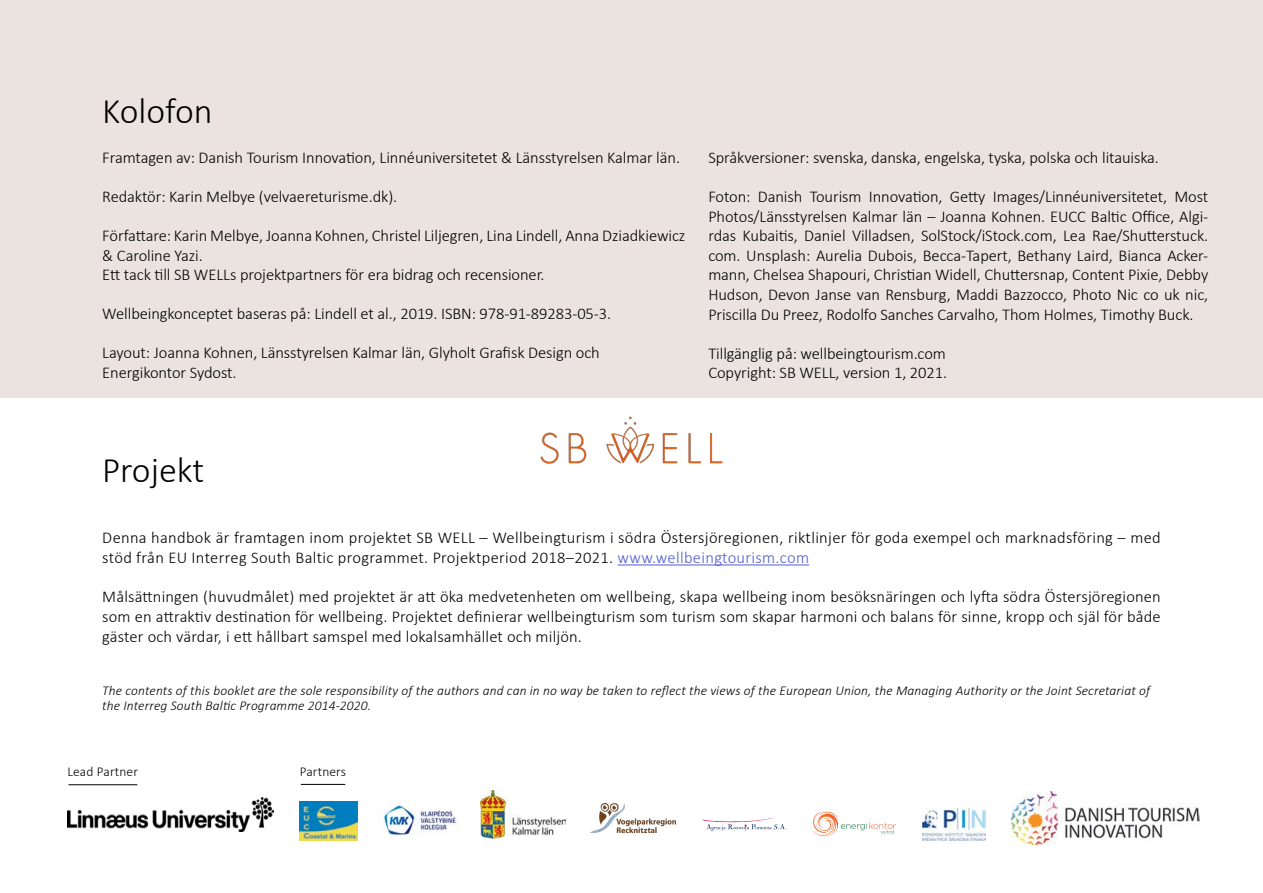
<style>
.page{position:relative;width:1263px;height:893px;background:#fff}
.page>*{position:absolute;margin:0;border:0;box-sizing:border-box;transform-origin:0 0}
.t1{font:300 36px "Calibri";color:#000}
.t2{font:300 16.5px/19.5px "Calibri";letter-spacing:-.005em;color:#000;text-align:justify}
.t3{font:300 16.5px/19.8px "Calibri";letter-spacing:.02em;color:#000}
.t4{font:italic 300 13.5px/15px "Calibri";letter-spacing:.01em;color:#000}
.t5{font:300 13.5px "Calibri";letter-spacing:.01em;color:#000}
.s1{color:#4f5cd6}
</style>
<div class="page">
<img style="left:1012px;top:791px;width:188px;height:53px">
<img style="left:591px;top:803px;width:85px;height:29px">
<svg style="left:702px;top:817px;width:85px;height:14px"></svg>
<svg style="left:812px;top:811px;width:84px;height:26px"></svg>
<img style="left:922px;top:809px;width:64px;height:32px">
<img style="left:299px;top:801px;width:58px;height:40px">
<img style="left:377px;top:805px;width:81px;height:32px">
<img style="left:480px;top:791px;width:85px;height:47px">
<img style="left:68px;top:798px;width:205px;height:33px">
<div style="left:0;top:0;width:1263px;height:397px;background:#eae3e0"></div>
<hr style="left:617px;top:565px;width:192px;height:1px;background:#4f5cd6">
<img style="left:540px;top:416px;width:183px;height:47px">
<hr style="left:68px;top:784px;width:69px;height:1px;background:#000">
<hr style="left:301px;top:784px;width:44px;height:1px;background:#000">
<p class="t1" style="left:102px;top:88px;width:112px">Kolofon</p>
<p class="t2" style="left:102px;top:148px;width:579px">Framtagen av: Danish Tourism Innovation, Linnéuniversitetet &amp; Länsstyrelsen Kalmar län.</p>
<p class="t2" style="left:102px;top:187px;width:296px">Redaktör: Karin Melbye (velvaereturisme.dk).</p>
<p class="t2" style="left:102px;top:226px;width:585px">Författare: Karin Melbye, Joanna Kohnen, Christel Liljegren, Lina Lindell, Anna Dziadkiewicz &amp; Caroline Yazi.</p>
<p class="t2" style="left:102px;top:265px;width:444px">Ett tack till SB WELLs projektpartners för era bidrag och recensioner.</p>
<p class="t2" style="left:102px;top:304px;width:510px">Wellbeingkonceptet baseras på: Lindell et al., 2019. ISBN: 978-91-89283-05-3.</p>
<p class="t2" style="left:102px;top:343px;width:499px">Layout: Joanna Kohnen, Länsstyrelsen Kalmar län, Glyholt Grafisk Design och</p>
<p class="t2" style="left:102px;top:363px;width:136px">Energikontor Sydost.</p>
<p class="t2" style="left:708px;top:148px;width:452px">Språkversioner: svenska, danska, engelska, tyska, polska och litauiska.</p>
<p class="t2" style="left:708px;top:187px;width:501px">Foton: Danish Tourism Innovation, Getty Images/Linnéuniversitetet, Most Photos/Länsstyrelsen Kalmar län – Joanna Kohnen. EUCC Baltic Office, Algi&shy;rdas Kubaitis, Daniel Villadsen, SolStock/iStock.com, Lea Rae/Shutterstuck. com. Unsplash: Aurelia Dubois, Becca-Tapert, Bethany Laird, Bianca Acker&shy;mann, Chelsea Shapouri, Christian Widell, Chuttersnap, Content Pixie, Debby Hudson, Devon Janse van Rensburg, Maddi Bazzocco, Photo Nic co uk nic, Priscilla Du Preez, Rodolfo Sanches Carvalho, Thom Holmes, Timothy Buck.</p>
<p class="t2" style="left:708px;top:343px;width:239px">Tillgänglig på: wellbeingtourism.com</p>
<p class="t2" style="left:708px;top:363px;width:240px">Copyright: SB WELL, version 1, 2021.</p>
<p class="t1" style="left:102px;top:448px;width:104px">Projekt</p>
<p class="t3" style="left:102px;top:527px;width:1060px">Denna handbok är framtagen inom projektet SB WELL – Wellbeingturism i södra Östersjöregionen, riktlinjer för goda exempel och marknadsföring – med stöd från EU Interreg South Baltic programmet. Projektperiod 2018–2021. <span class="s1">www.wellbeingtourism.com</span></p>
<p class="t2" style="left:102px;top:587px;width:1060px">Målsättningen (huvudmålet) med projektet är att öka medvetenheten om wellbeing, skapa wellbeing inom besöksnäringen och lyfta södra Östersjöregionen som en attraktiv destination för wellbeing. Projektet definierar wellbeingturism som turism som skapar harmoni och balans för sinne, kropp och själ för både gäster och värdar, i ett hållbart samspel med lokalsamhället och miljön.</p>
<p class="t4" style="left:102px;top:683px;width:1049px">The contents of this booklet are the sole responsibility of the authors and can in no way be taken to reflect the views of the European Union, the Managing Authority or the Joint Secretariat of the Interreg South Baltic Programme 2014-2020.</p>
<p class="t5" style="left:67px;top:763px;width:72px">Lead Partner</p>
<p class="t5" style="left:300px;top:763px;width:48px">Partners</p>
</div>
